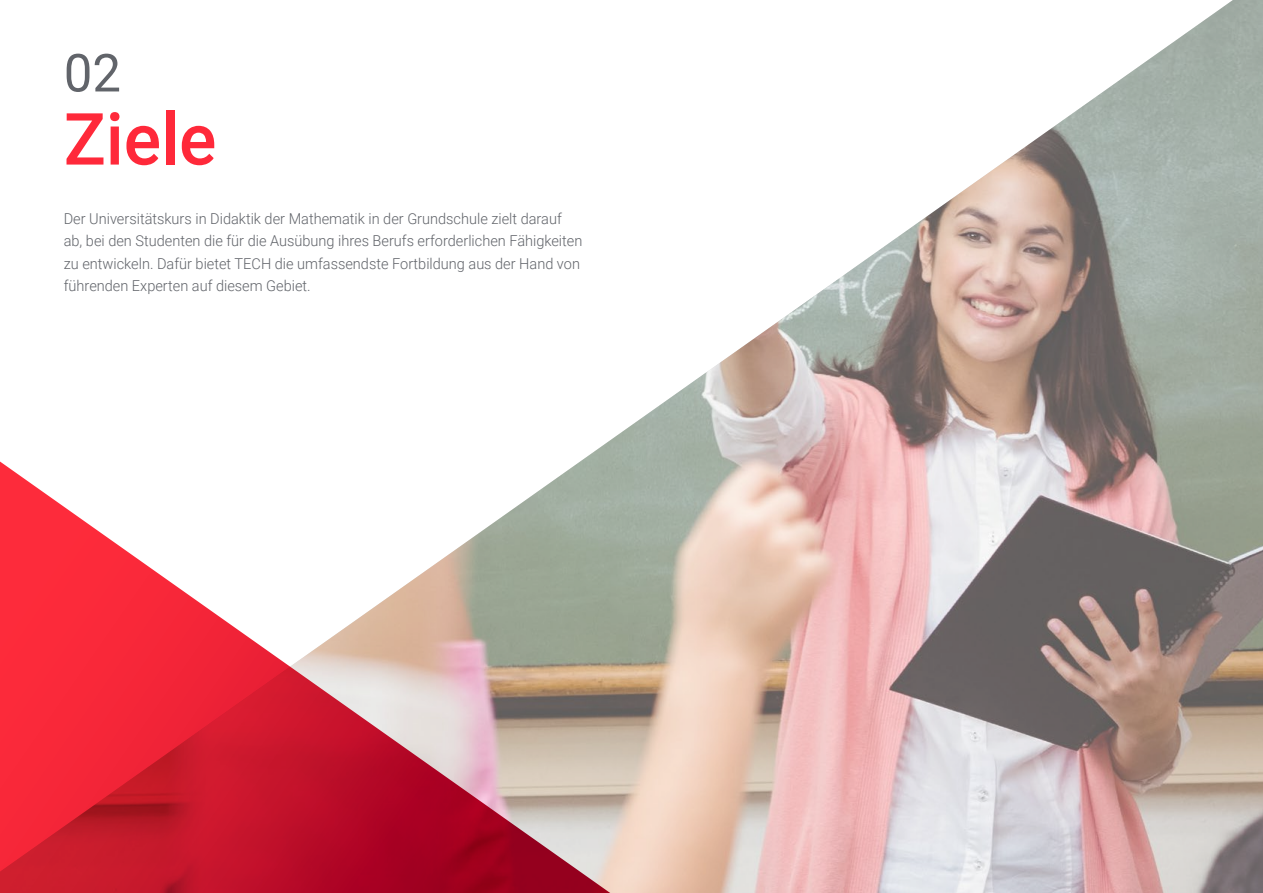
<style>
.page{position:relative;width:1263px;height:893px;background:#fff}
.page>*{position:absolute;margin:0;border:0;box-sizing:border-box;transform-origin:0 0}
.t1{font:500 72px "Roboto";color:#ff293a}
.t2{font:52.5px "Roboto";color:#61646a}
.t3{font:300 15px/22.5px "Roboto";color:#61646a}
</style>
<div class="page">
<img style="left:602px;top:0;width:661px;height:893px">
<svg style="left:0;top:446px;width:640px;height:447px"></svg>
<h2 class="t2" style="left:64px;top:36px;width:59px">02</h2>
<h1 class="t1" style="left:64px;top:89px;width:154px">Ziele</h1>
<p class="t3" style="left:64px;top:207px;width:520px">Der Universitätskurs in Didaktik der Mathematik in der Grundschule zielt darauf ab, bei den Studenten die für die Ausübung ihres Berufs erforderlichen Fähigkeiten zu entwickeln. Dafür bietet TECH die umfassendste Fortbildung aus der Hand von führenden Experten auf diesem Gebiet.</p>
</div>
